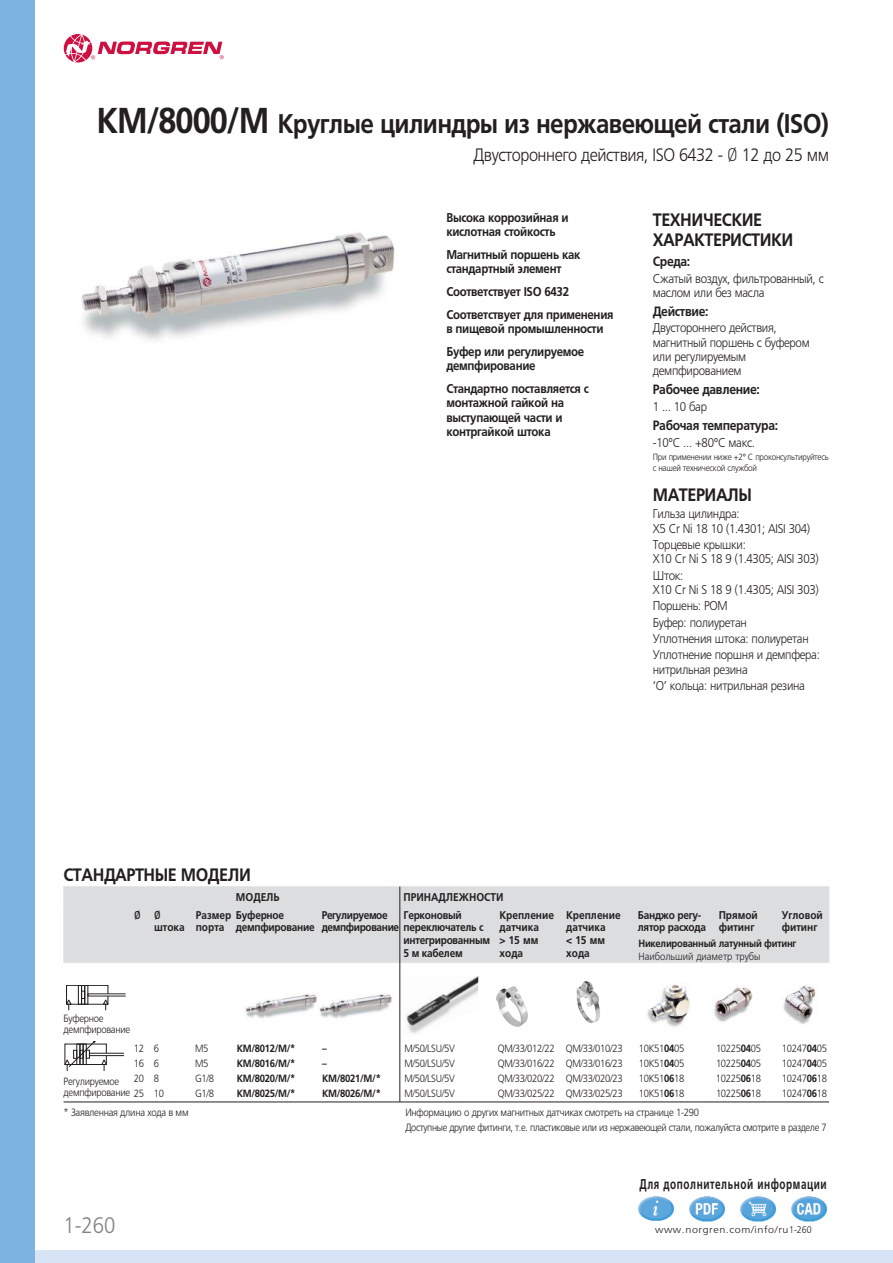
<style>
.page{position:relative;width:893px;height:1263px;background:#fff}
.page>*{position:absolute;margin:0;border:0;box-sizing:border-box;transform-origin:0 0}
.t1{font:700 27px "Frutiger LTCYR";letter-spacing:-.03em;color:#231f20;scale:.9 1}
.t2{font:300 22.5px "Frutiger LTCYR";color:#808285;scale:.9 1}
.t3{font:700 18px/19.5px "Frutiger LTCYR";letter-spacing:-.03em;color:#231f20;scale:.9 1}
.t4{font:300 18px "Frutiger LTCYR";letter-spacing:-.03em;color:#231f20;scale:.9 1}
.t5{font:700 14.25px "Frutiger LTCYR";letter-spacing:.055em;color:#231f20;scale:.7 1}
.t6{font:700 13.5px "Frutiger LTCYR";letter-spacing:-.03em;color:#231f20;scale:.9 1}
.t7{font:300 12.75px/14.2px "Frutiger LTCYR";letter-spacing:-.03em;color:#231f20;scale:.9 1}
.t8{font:700 12.75px/14.2px "Frutiger LTCYR";letter-spacing:-.03em;color:#231f20;scale:.9 1}
.t9{font:700 11.25px/12.8px "Frutiger LTCYR";letter-spacing:-.03em;color:#231f20;scale:.9 1}
.t10{font:700 11.25px/12.8px "Frutiger LTCYR";color:#231f20;scale:.9 1}
.t11{font:500 11.25px "DIN";color:#231f20;scale:.9 1}
.t12{font:300 10.5px/15px "Frutiger LTCYR";letter-spacing:-.03em;color:#231f20;scale:.9 1}
.t13{font:700 10.5px "Frutiger LTCYR";letter-spacing:-.03em;color:#231f20;scale:.9 1}
.t14{font:300 10.5px "Frutiger LTCYR";color:#231f20;scale:.9 1}
.t15{font:300 9.75px "Frutiger LTCYR";letter-spacing:.055em;color:#231f20;scale:1.1 1}
.t16{font:300 9px/10.5px "Frutiger LTCYR";letter-spacing:-.03em;color:#231f20;scale:.89 1}
.s1{font-size:36px}
.s2{font-family:"DIN"}
.s3{font-weight:700}
</style>
<div class="page">
<img style="left:791px;top:1196px;width:37px;height:25px">
<img style="left:740px;top:1196px;width:37px;height:25px">
<img style="left:689px;top:1196px;width:37px;height:25px">
<img style="left:638px;top:1196px;width:37px;height:25px">
<div style="left:0;top:1250px;width:893px;height:13px;background:#d6e4f5"></div>
<div style="left:0;top:0;width:34px;height:1263px;background:#7cb3e1"></div>
<svg style="left:64px;top:34px;width:160px;height:29px"></svg>
<img style="left:245px;top:994px;width:72px;height:24px">
<svg style="left:319px;top:994px;width:73px;height:25px"></svg>
<img style="left:82px;top:232px;width:313px;height:109px">
<svg style="left:66px;top:985px;width:43px;height:25px"></svg>
<div style="left:89px;top:1053px;width:35px;height:3px;border:1px solid #231f20"></div>
<svg style="left:65px;top:1041px;width:42px;height:30px"></svg>
<div style="left:64px;top:887px;width:256px;height:20px;background:#dcddde"></div>
<div style="left:320px;top:887px;width:509px;height:20px;background:#dcddde"></div>
<div style="left:64px;top:907px;width:89px;height:56px;background:#dcddde"></div>
<div style="left:153px;top:907px;width:41px;height:56px;background:#dcddde"></div>
<div style="left:194px;top:907px;width:40px;height:56px;background:#dcddde"></div>
<div style="left:234px;top:907px;width:86px;height:56px;background:#dcddde"></div>
<div style="left:320px;top:907px;width:82px;height:56px;background:#dcddde"></div>
<div style="left:402px;top:907px;width:96px;height:56px;background:#dcddde"></div>
<div style="left:498px;top:907px;width:67px;height:56px;background:#dcddde"></div>
<div style="left:565px;top:907px;width:71px;height:56px;background:#dcddde"></div>
<div style="left:636px;top:907px;width:81px;height:56px;background:#dcddde"></div>
<div style="left:717px;top:907px;width:63px;height:56px;background:#dcddde"></div>
<div style="left:780px;top:907px;width:49px;height:56px;background:#dcddde"></div>
<hr style="left:63px;top:887px;width:1px;height:76px;background:#e6e7e8">
<hr style="left:829px;top:887px;width:1px;height:76px;background:#e6e7e8">
<hr style="left:64px;top:886px;width:765px;height:1px;background:#e6e7e8">
<hr style="left:64px;top:962px;width:765px;height:1px;background:#e6e7e8">
<hr style="left:64px;top:1102px;width:765px;height:1px;background:#231f20">
<hr style="left:400px;top:887px;width:1px;height:215px;background:#231f20">
<img style="left:713px;top:986px;width:40px;height:36px">
<img style="left:783px;top:986px;width:33px;height:38px">
<img style="left:646px;top:984px;width:44px;height:43px">
<img style="left:576px;top:981px;width:24px;height:42px">
<img style="left:496px;top:986px;width:32px;height:41px">
<img style="left:406px;top:976px;width:72px;height:58px">
<h1 class="t1" style="left:96px;top:112px;width:815px"><span class="s1">KM/8000/M</span> Круглые цилиндры из нержавеющей стали (ISO)</h1>
<h3 class="t4" style="left:473px;top:147px;width:396px">Двустороннего действия, ISO 6432 - <span class="s2">Ø</span> 12 до 25 мм</h3>
<p class="t8" style="left:446px;top:211px;width:137px">Высока коррозийная и кислотная стойкость</p>
<p class="t8" style="left:446px;top:248px;width:151px">Магнитный поршень как стандартный элемент</p>
<p class="t8" style="left:446px;top:281px;width:187px;line-height:22.8px">Соответствует ISO 6432<br>Соответствует для применения</p>
<p class="t8" style="left:446px;top:318px;width:176px;line-height:22.8px">в пищевой промышленности<br>Буфер или регулируемое</p>
<p class="t8" style="left:446px;top:355px;width:160px;line-height:22.8px">демпфирование<br>Стандартно поставляется с</p>
<p class="t8" style="left:446px;top:396px;width:132px;text-align:justify">монтажной гайкой на выступающей части и контргайкой штока</p>
<h3 class="t3" style="left:653px;top:211px;width:158px">ТЕХНИЧЕСКИЕ<br>ХАРАКТЕРИСТИКИ</h3>
<p class="t6" style="left:653px;top:256px;width:43px">Среда:</p>
<p class="t7" style="left:653px;top:272px;width:191px">Сжатый воздух, фильтрованный, с маслом или без масла</p>
<p class="t6" style="left:653px;top:305px;width:63px">Действие:</p>
<p class="t7" style="left:653px;top:322px;width:176px">Двустороннего действия, магнитный поршень с буфером или регулируемым демпфированием</p>
<p class="t6" style="left:653px;top:384px;width:120px">Рабочее давление:</p>
<p class="t7" style="left:653px;top:400px;width:62px">1 ... 10 бар</p>
<p class="t6" style="left:653px;top:419px;width:141px">Рабочая температура:</p>
<p class="t7" style="left:653px;top:436px;width:115px">-10°C ... +80°C макс.</p>
<p class="t16" style="left:653px;top:452px;width:199px">При применении ниже +2° С проконсультируйтесь с нашей технической службой</p>
<h3 class="t3" style="left:653px;top:485px;width:112px">МАТЕРИАЛЫ</h3>
<p class="t7" style="left:653px;top:507px;width:176px">Гильза цилиндра:<br>X5 Cr Ni 18 10 (1.4301; AISI 304)</p>
<p class="t7" style="left:653px;top:538px;width:186px">Торцевые крышки:<br>X10 Cr Ni S 18 9 (1.4305; AISI 303)</p>
<p class="t7" style="left:653px;top:569px;width:186px">Шток:<br>X10 Cr Ni S 18 9 (1.4305; AISI 303)</p>
<p class="t7" style="left:653px;top:598px;width:187px;line-height:16.4px">Поршень: POM<br>Буфер: полиуретан<br>Уплотнения штока: полиуретан<br>Уплотнение поршня и демпфера:</p>
<p class="t7" style="left:653px;top:662px;width:171px;line-height:16.4px">нитрильная резина<br>‘О’ кольца: нитрильная резина</p>
<h3 class="t3" style="left:64px;top:866px;width:210px">СТАНДАРТНЫЕ МОДЕЛИ</h3>
<p class="t9" style="left:236px;top:892px;width:50px">МОДЕЛЬ</p>
<p class="t10" style="left:404px;top:892px;width:113px">ПРИНАДЛЕЖНОСТИ</p>
<p class="t11" style="left:134px;top:911px;width:31px">Ø Ø</p>
<p class="t9" style="left:154px;top:922px;width:36px">штока</p>
<p class="t10" style="left:196px;top:909px;width:100px">Размер Буферное порта</p>
<p class="t9" style="left:404px;top:909px;width:66px">Герконовый</p>
<p class="t9" style="left:404px;top:934px;width:98px">интегрированным<br>5 м кабелем</p>
<p class="t9" style="left:322px;top:909px;width:181px">Регулируемое<br>демпфирование переключатель с</p>
<p class="t9" style="left:236px;top:922px;width:89px">демпфирование</p>
<p class="t10" style="left:499px;top:909px;width:62px">Крепление датчика<br>&gt; 15 мм хода</p>
<p class="t10" style="left:566px;top:909px;width:62px">Крепление датчика<br>&lt; 15 мм хода</p>
<p class="t9" style="left:638px;top:909px;width:77px">Банджо регу&shy;лятор расхода</p>
<p class="t10" style="left:719px;top:909px;width:45px">Прямой фитинг</p>
<p class="t10" style="left:782px;top:909px;width:47px">Угловой фитинг</p>
<p class="t13" style="left:638px;top:939px;width:177px">Никелированный латунный фитинг</p>
<p class="t14" style="left:638px;top:952px;width:137px">Наибольший диаметр трубы</p>
<p class="t12" style="left:64px;top:1013px;width:76px;line-height:11.1px">Буферное демпфирование</p>
<p class="t12" style="left:134px;top:1041px;width:30px">12 6</p>
<p class="t12" style="left:195px;top:1041px;width:16px">M5</p>
<p class="t13" style="left:237px;top:1044px;width:67px">KM/8012/M/*</p>
<p class="t13" style="left:322px;top:1044px;width:7px">–</p>
<p class="t12" style="left:404px;top:1041px;width:58px">M/50/LSU/5V</p>
<p class="t12" style="left:498px;top:1041px;width:140px">QM/33/012/22 QM/33/010/23</p>
<p class="t12" style="left:639px;top:1041px;width:52px">10K51<span class="s3">04</span>05</p>
<p class="t12" style="left:716px;top:1041px;width:52px">10225<span class="s3">04</span>05</p>
<p class="t12" style="left:782px;top:1041px;width:52px">10247<span class="s3">04</span>05</p>
<p class="t12" style="left:134px;top:1056px;width:30px">16 6</p>
<p class="t12" style="left:195px;top:1056px;width:16px">M5</p>
<p class="t13" style="left:237px;top:1059px;width:67px">KM/8016/M/*</p>
<p class="t13" style="left:322px;top:1059px;width:7px">–</p>
<p class="t12" style="left:404px;top:1056px;width:58px">M/50/LSU/5V</p>
<p class="t12" style="left:498px;top:1056px;width:140px">QM/33/016/22 QM/33/016/23</p>
<p class="t12" style="left:639px;top:1056px;width:52px">10K51<span class="s3">04</span>05</p>
<p class="t12" style="left:716px;top:1056px;width:52px">10225<span class="s3">04</span>05</p>
<p class="t12" style="left:782px;top:1056px;width:52px">10247<span class="s3">04</span>05</p>
<p class="t12" style="left:134px;top:1071px;width:30px">20 8</p>
<p class="t12" style="left:195px;top:1071px;width:23px">G1/8</p>
<p class="t13" style="left:237px;top:1074px;width:67px">KM/8020/M/*</p>
<p class="t13" style="left:322px;top:1074px;width:67px">KM/8021/M/*</p>
<p class="t12" style="left:404px;top:1071px;width:58px">M/50/LSU/5V</p>
<p class="t12" style="left:498px;top:1071px;width:140px">QM/33/020/22 QM/33/020/23</p>
<p class="t12" style="left:639px;top:1071px;width:52px">10K51<span class="s3">06</span>18</p>
<p class="t12" style="left:716px;top:1071px;width:52px">10225<span class="s3">06</span>18</p>
<p class="t12" style="left:782px;top:1071px;width:52px">10247<span class="s3">06</span>18</p>
<p class="t12" style="left:64px;top:1085px;width:113px">демпфирование 25 10</p>
<p class="t12" style="left:195px;top:1086px;width:23px">G1/8</p>
<p class="t13" style="left:237px;top:1089px;width:67px">KM/8025/M/*</p>
<p class="t13" style="left:322px;top:1089px;width:67px">KM/8026/M/*</p>
<p class="t12" style="left:404px;top:1086px;width:58px">M/50/LSU/5V</p>
<p class="t12" style="left:498px;top:1086px;width:140px">QM/33/025/22 QM/33/025/23</p>
<p class="t12" style="left:639px;top:1086px;width:52px">10K51<span class="s3">06</span>18</p>
<p class="t12" style="left:716px;top:1086px;width:52px">10225<span class="s3">06</span>18</p>
<p class="t12" style="left:782px;top:1086px;width:52px">10247<span class="s3">06</span>18</p>
<p class="t12" style="left:64px;top:1105px;width:140px">* Заявленная длина хода в мм</p>
<p class="t12" style="left:405px;top:1105px;width:469px">Информацию о других магнитных датчиках смотреть на странице 1-290<br>Доступные другие фитинги, т.е. пластиковые или из нержавеющей стали, пожалуйста смотрите в разделе 7</p>
<p class="t12" style="left:64px;top:1074px;width:63px">Регулируемое</p>
<h3 class="t5" style="left:640px;top:1178px;width:269px">Для дополнительной информации</h3>
<h2 class="t2" style="left:64px;top:1216px;width:59px">1-260</h2>
<p class="t15" style="left:655px;top:1226px;width:144px">www.norgren.com/info/ru1-260</p>
</div>
